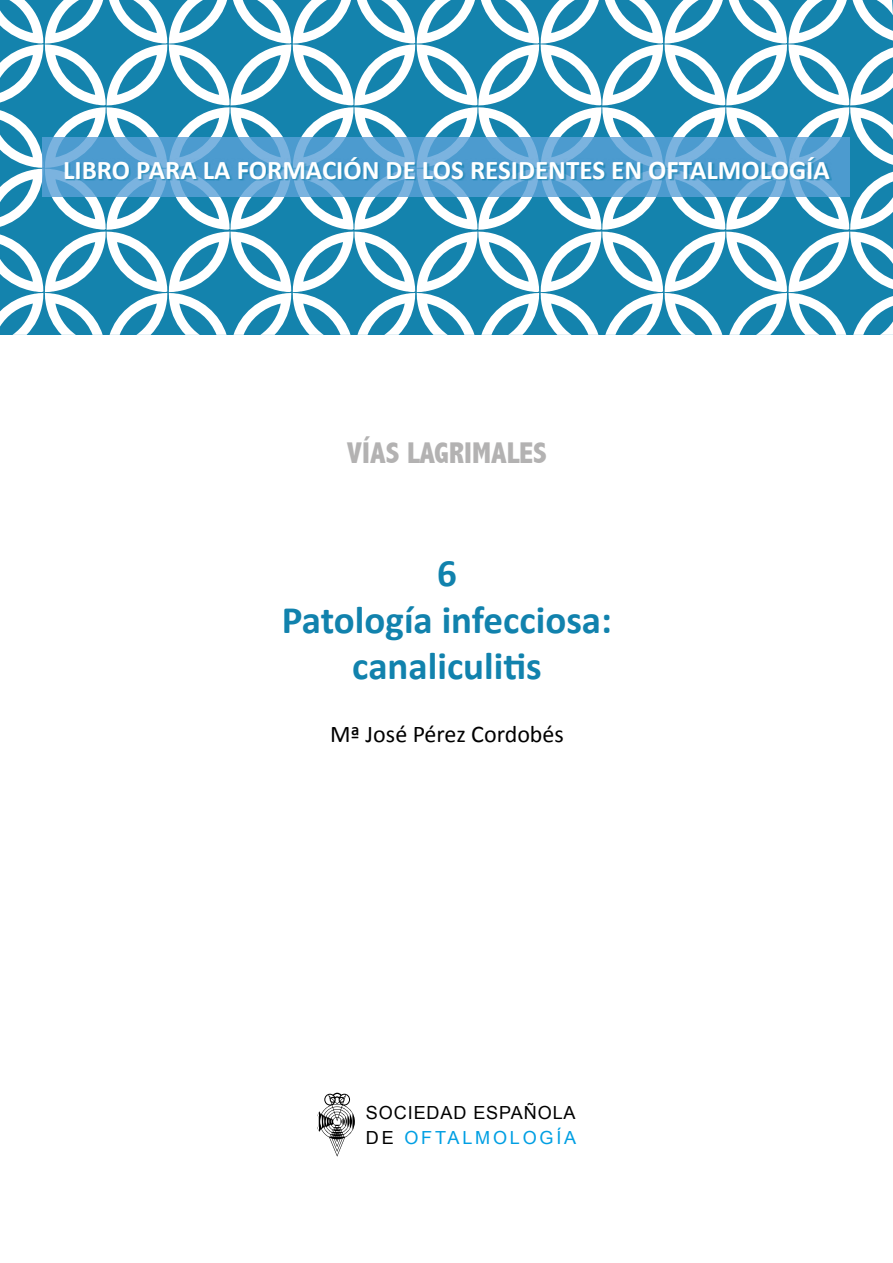
<style>
.page{position:relative;width:893px;height:1263px;background:#fff}
.page>*{position:absolute;margin:0;border:0;box-sizing:border-box;transform-origin:0 0}
.t1{font:700 39px/46.8px "Calibri";color:#1182ad;text-align:center}
.t2{font:800 condensed 30px "Abadi";color:#b3b2b2}
.t3{font:700 27px "Calibri";color:#fff}
.t4{font:24px "Calibri";color:#000}
.t5{font:18px/24.8px "Arial";letter-spacing:.05em;color:#000}
.s1{color:#009fe3}
</style>
<div class="page">
<svg style="left:0;top:0;width:893px;height:335px"></svg>
<svg style="left:43px;top:138px;width:807px;height:59px;fill:#4c9bcf"></svg>
<div style="left:65px;top:158px;width:767px;height:22px;background:#1182ad;opacity:.68"></div>
<svg style="left:317px;top:1093px;width:38px;height:64px"></svg>
<p class="t3" style="left:63px;top:153px;width:768px">LIBRO PARA LA FORMACIÓN DE LOS RESIDENTES EN OFTALMOLOGÍA</p>
<p class="t2" style="left:347px;top:436px;width:202px">VÍAS LAGRIMALES</p>
<h1 class="t1" style="left:282px;top:548px;width:332px">6<br>Patología infecciosa: canaliculitis</h1>
<p class="t4" style="left:330px;top:719px;width:235px">Mª José Pérez Cordobés</p>
<p class="t5" style="left:366px;top:1100px;width:212px">SOCIEDAD ESPAÑOLA<br>DE <span class="s1">OFTALMOLOGÍA</span></p>
</div>
